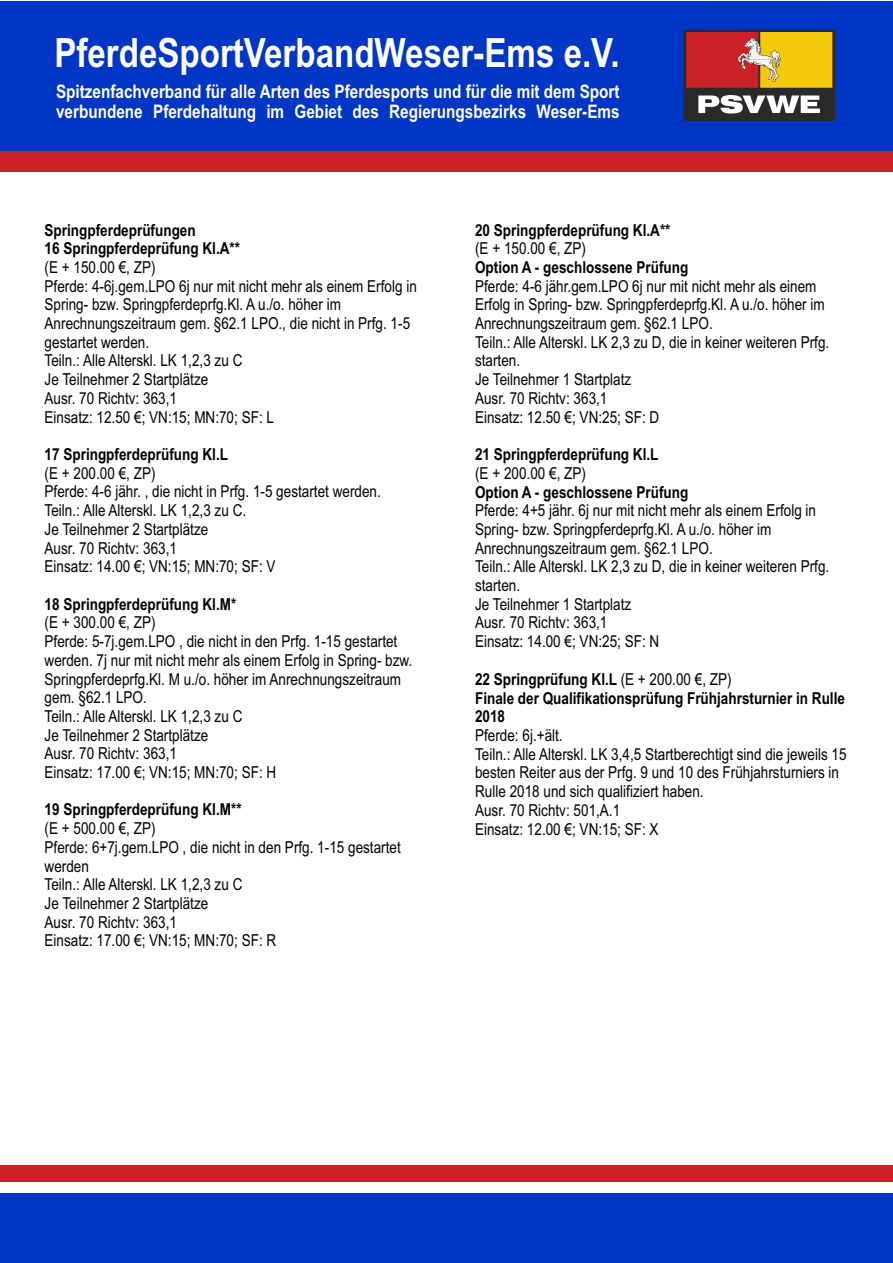
<style>
.page{position:relative;width:893px;height:1263px;background:#fff}
.page>*{position:absolute;margin:0;border:0;box-sizing:border-box;transform-origin:0 0}
.t1{font:700 40.35px "Arial Narrow";color:#fff}
.t2{font:700 18.6px/20.1px "Arial Narrow";color:#fff}
.t3{font:16.5px/18.8px "Arial Narrow";color:#000}
.t4{font:700 16.5px/18.9px "Arial Narrow";color:#000}
.s1{font-weight:400}
</style>
<div class="page">
<div style="left:0;top:1192px;width:893px;height:70px;background:#0036c5"></div>
<div style="left:0;top:1px;width:893px;height:160px;background:#0036c5"></div>
<div style="left:0;top:151px;width:893px;height:21px;background:#cc2126"></div>
<svg style="left:683px;top:30px;width:152px;height:91px"></svg>
<div style="left:0;top:1165px;width:893px;height:16px;background:#cc2126"></div>
<h1 class="t1" style="left:54px;top:38px;width:567px">PferdeSportVerbandWeser-Ems e.V.</h1>
<p class="t2" style="left:56px;top:83px;width:565px">Spitzenfachverband für alle Arten des Pferdesports und für die mit dem Sport verbundene Pferdehaltung im Gebiet des Regierungsbezirks Weser-Ems</p>
<p class="t4" style="left:45px;top:222px;width:197px">Springpferdeprüfungen<br>16 Springpferdeprüfung Kl.A**</p>
<p class="t3" style="left:45px;top:259px;width:374px">(E + 150.00 €, ZP)<br>Pferde: 4-6j.gem.LPO 6j nur mit nicht mehr als einem Erfolg in Spring- bzw. Springpferdeprfg.Kl. A u./o. höher im Anrechnungszeitraum gem. §62.1 LPO., die nicht in Prfg. 1-5 gestartet werden.<br>Teiln.: Alle Alterskl. LK 1,2,3 zu C<br>Je Teilnehmer 2 Startplätze<br>Ausr. 70 Richtv: 363,1<br>Einsatz: 12.50 €; VN:15; MN:70; SF: L</p>
<p class="t4" style="left:45px;top:446px;width:185px">17 Springpferdeprüfung Kl.L</p>
<p class="t3" style="left:45px;top:465px;width:338px">(E + 200.00 €, ZP)<br>Pferde: 4-6 jähr. , die nicht in Prfg. 1-5 gestartet werden.<br>Teiln.: Alle Alterskl. LK 1,2,3 zu C.<br>Je Teilnehmer 2 Startplätze<br>Ausr. 70 Richtv: 363,1<br>Einsatz: 14.00 €; VN:15; MN:70; SF: V</p>
<p class="t4" style="left:45px;top:596px;width:193px">18 Springpferdeprüfung Kl.M*</p>
<p class="t3" style="left:45px;top:615px;width:369px">(E + 300.00 €, ZP)<br>Pferde: 5-7j.gem.LPO , die nicht in den Prfg. 1-15 gestartet werden. 7j nur mit nicht mehr als einem Erfolg in Spring- bzw.<br>Springpferdeprfg.Kl. M u./o. höher im Anrechnungszeitraum gem. §62.1 LPO.<br>Teiln.: Alle Alterskl. LK 1,2,3 zu C<br>Je Teilnehmer 2 Startplätze<br>Ausr. 70 Richtv: 363,1<br>Einsatz: 17.00 €; VN:15; MN:70; SF: H</p>
<p class="t4" style="left:45px;top:802px;width:198px">19 Springpferdeprüfung Kl.M**</p>
<p class="t3" style="left:45px;top:820px;width:358px">(E + 500.00 €, ZP)<br>Pferde: 6+7j.gem.LPO , die nicht in den Prfg. 1-15 gestartet werden<br>Teiln.: Alle Alterskl. LK 1,2,3 zu C<br>Je Teilnehmer 2 Startplätze<br>Ausr. 70 Richtv: 363,1<br>Einsatz: 17.00 €; VN:15; MN:70; SF: R</p>
<p class="t4" style="left:475px;top:222px;width:197px">20 Springpferdeprüfung Kl.A**</p>
<p class="t3" style="left:475px;top:241px;width:112px">(E + 150.00 €, ZP)</p>
<p class="t4" style="left:475px;top:259px;width:215px">Option A - geschlossene Prüfung</p>
<p class="t3" style="left:475px;top:278px;width:356px">Pferde: 4-6 jähr.gem.LPO 6j nur mit nicht mehr als einem Erfolg in Spring- bzw. Springpferdeprfg.Kl. A u./o. höher im Anrechnungszeitraum gem. §62.1 LPO.<br>Teiln.: Alle Alterskl. LK 2,3 zu D, die in keiner weiteren Prfg. starten.<br>Je Teilnehmer 1 Startplatz<br>Ausr. 70 Richtv: 363,1<br>Einsatz: 12.50 €; VN:25; SF: D</p>
<p class="t4" style="left:475px;top:446px;width:185px">21 Springpferdeprüfung Kl.L</p>
<p class="t3" style="left:475px;top:465px;width:112px">(E + 200.00 €, ZP)</p>
<p class="t4" style="left:475px;top:484px;width:215px">Option A - geschlossene Prüfung</p>
<p class="t3" style="left:475px;top:503px;width:356px">Pferde: 4+5 jähr. 6j nur mit nicht mehr als einem Erfolg in Spring- bzw. Springpferdeprfg.Kl. A u./o. höher im Anrechnungszeitraum gem. §62.1 LPO.<br>Teiln.: Alle Alterskl. LK 2,3 zu D, die in keiner weiteren Prfg. starten.<br>Je Teilnehmer 1 Startplatz<br>Ausr. 70 Richtv: 363,1<br>Einsatz: 14.00 €; VN:25; SF: N</p>
<p class="t4" style="left:475px;top:671px;width:371px">22 Springprüfung Kl.L <span class="s1">(E + 200.00 €, ZP)<br></span>Finale der Qualifikationsprüfung Frühjahrsturnier in Rulle<br>2018</p>
<p class="t3" style="left:475px;top:727px;width:373px">Pferde: 6j.+ält.<br>Teiln.: Alle Alterskl. LK 3,4,5 Startberechtigt sind die jeweils 15 besten Reiter aus der Prfg. 9 und 10 des Frühjahrsturniers in Rulle 2018 und sich qualifiziert haben.<br>Ausr. 70 Richtv: 501,A.1<br>Einsatz: 12.00 €; VN:15; SF: X</p>
</div>
